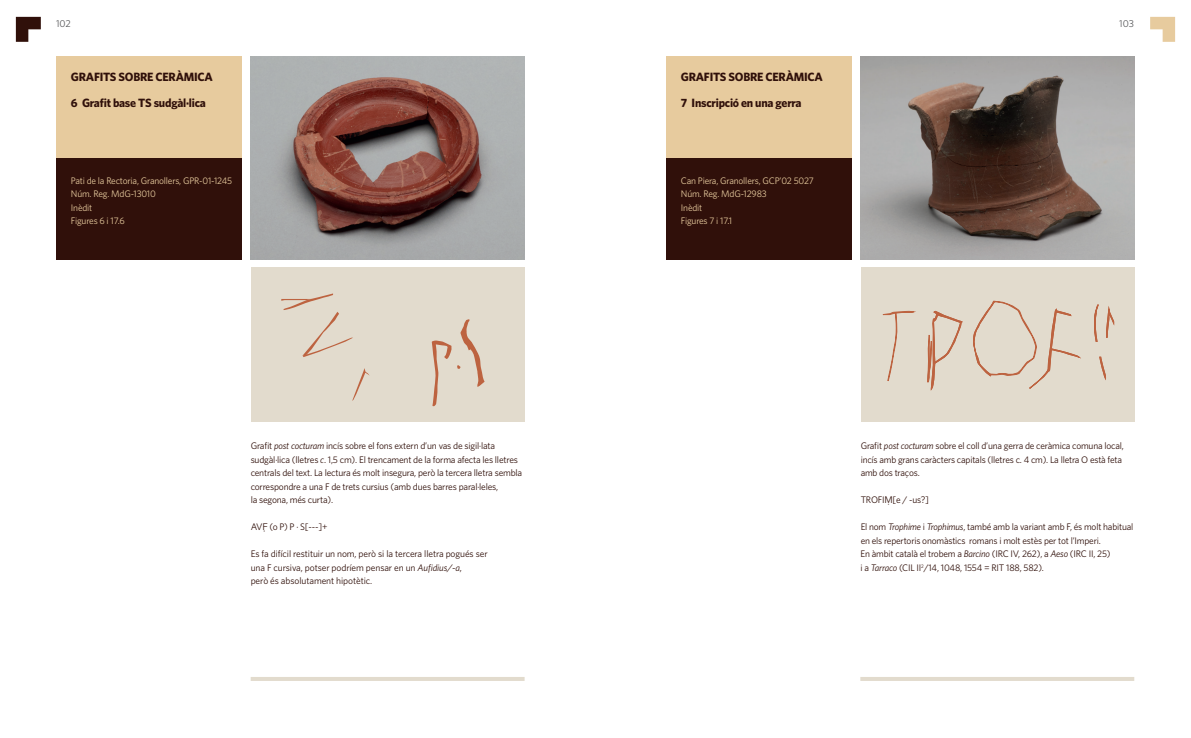
<style>
.page{position:relative;width:1191px;height:738px;background:#fff}
.page>*{position:absolute;margin:0;border:0;box-sizing:border-box;transform-origin:0 0}
.t1{font:700 12px/26px "Whitney HTF";letter-spacing:-.02em;color:#30100a}
.t2{font:10px "Whitney HTF";letter-spacing:-.005em;color:#57585a}
.t3{font:9.5px/13.5px "Whitney HTF";letter-spacing:-.02em;color:#30100a}
.t4{font:9.5px/13.5px "Whitney HTF";letter-spacing:-.02em;color:#e7cb9e}
.t5{font:300 9.5px "ST Heiti TC";color:#30100a}
.s1{font-style:italic}
.s2{font-family:"Avenir Next"}
</style>
<div class="page">
<svg style="left:1150px;top:17px;width:25px;height:25px"></svg>
<svg style="left:16px;top:17px;width:25px;height:25px"></svg>
<div style="left:251px;top:271px;width:273px;height:150px;background:#e2dbcd"></div>
<div style="left:251px;top:267px;width:273px;height:143px;background:#e2dbcd"></div>
<div style="left:57px;top:158px;width:185px;height:101px;background:#30100a"></div>
<div style="left:57px;top:57px;width:185px;height:101px;background:#e7cb9e"></div>
<svg style="left:251px;top:677px;width:273px;height:3px"></svg>
<svg style="left:860px;top:677px;width:274px;height:3px"></svg>
<svg style="left:281px;top:293px;width:72px;height:64px"></svg>
<svg style="left:352px;top:368px;width:18px;height:32px"></svg>
<svg style="left:431px;top:319px;width:53px;height:87px"></svg>
<img style="left:251px;top:57px;width:273px;height:202px">
<img style="left:860px;top:57px;width:274px;height:202px">
<div style="left:860px;top:271px;width:274px;height:150px;background:#e2dbcd"></div>
<div style="left:860px;top:267px;width:274px;height:143px;background:#e2dbcd"></div>
<div style="left:666px;top:158px;width:186px;height:101px;background:#30100a"></div>
<div style="left:666px;top:57px;width:186px;height:101px;background:#e7cb9e"></div>
<svg style="left:1094px;top:304px;width:4px;height:37px"></svg>
<svg style="left:1099px;top:356px;width:7px;height:23px"></svg>
<svg style="left:1106px;top:308px;width:8px;height:29px"></svg>
<svg style="left:973px;top:300px;width:106px;height:89px"></svg>
<svg style="left:927px;top:311px;width:35px;height:78px"></svg>
<svg style="left:882px;top:311px;width:32px;height:70px"></svg>
<p class="t2" style="left:56px;top:17px;width:16px">102</p>
<p class="t2" style="left:1119px;top:17px;width:16px">103</p>
<p class="t1" style="left:71px;top:63px;width:143px">GRAFITS SOBRE CERÀMICA<br>6 Grafit base TS sudgàl·lica</p>
<p class="t4" style="left:71px;top:173px;width:163px">Pati de la Rectoria, Granollers, GPR-01-1245<br>Núm. Reg. MdG-13010<br>Inèdit<br>Figures 6 i 17.6</p>
<p class="t3" style="left:251px;top:438px;width:273px">Grafit <span class="s1">post cocturam</span> incís sobre el fons extern d’un vas de sigil·lata sudgàl·lica (lletres <span class="s1">c</span>. 1,5 cm). El trencament de la forma afecta les lletres centrals del text. La lectura és molt insegura, però la tercera lletra sembla correspondre a una F de trets cursius (amb dues barres paral·leles,<br>la segona, més curta).</p>
<p class="t3" style="left:251px;top:519px;width:78px">AV<span class="s2">F</span> (o P) P · S[---]+</p>
<p class="t5" style="left:268px;top:518px;width:5px">̣</p>
<p class="t3" style="left:251px;top:546px;width:238px">Es fa difícil restituir un nom, però si la tercera lletra pogués ser una F cursiva, potser podríem pensar en un <span class="s1">Aufidius/-a</span>,<br>però és absolutament hipotètic.</p>
<p class="t1" style="left:681px;top:63px;width:143px">GRAFITS SOBRE CERÀMICA<br>7 Inscripció en una gerra</p>
<p class="t4" style="left:681px;top:173px;width:134px">Can Piera, Granollers, GCP’02 5027<br>Núm. Reg. MdG-12983<br>Inèdit<br>Figures 7 i 17.1</p>
<p class="t3" style="left:860px;top:438px;width:265px">Grafit <span class="s1">post cocturam</span> sobre el coll d’una gerra de ceràmica comuna local, incís amb grans caràcters capitals (lletres c. 4 cm). La lletra O està feta amb dos traços.</p>
<p class="t3" style="left:860px;top:492px;width:70px">TROFI<span class="s2">Ṃ</span>[e / -us?]</p>
<p class="t3" style="left:860px;top:519px;width:274px">El nom <span class="s1">Trophime</span> i <span class="s1">Trophimus</span>, també amb la variant amb F, és molt habitual en els repertoris onomàstics romans i molt estès per tot l’Imperi.<br>En àmbit català el trobem a <span class="s1">Barcino</span> (IRC IV, 262), a <span class="s1">Aeso</span> (IRC II, 25)<br>i a <span class="s1">Tarraco</span> (CIL II<sup>2</sup>/14, 1048, 1554 = RIT 188, 582).</p>
</div>
